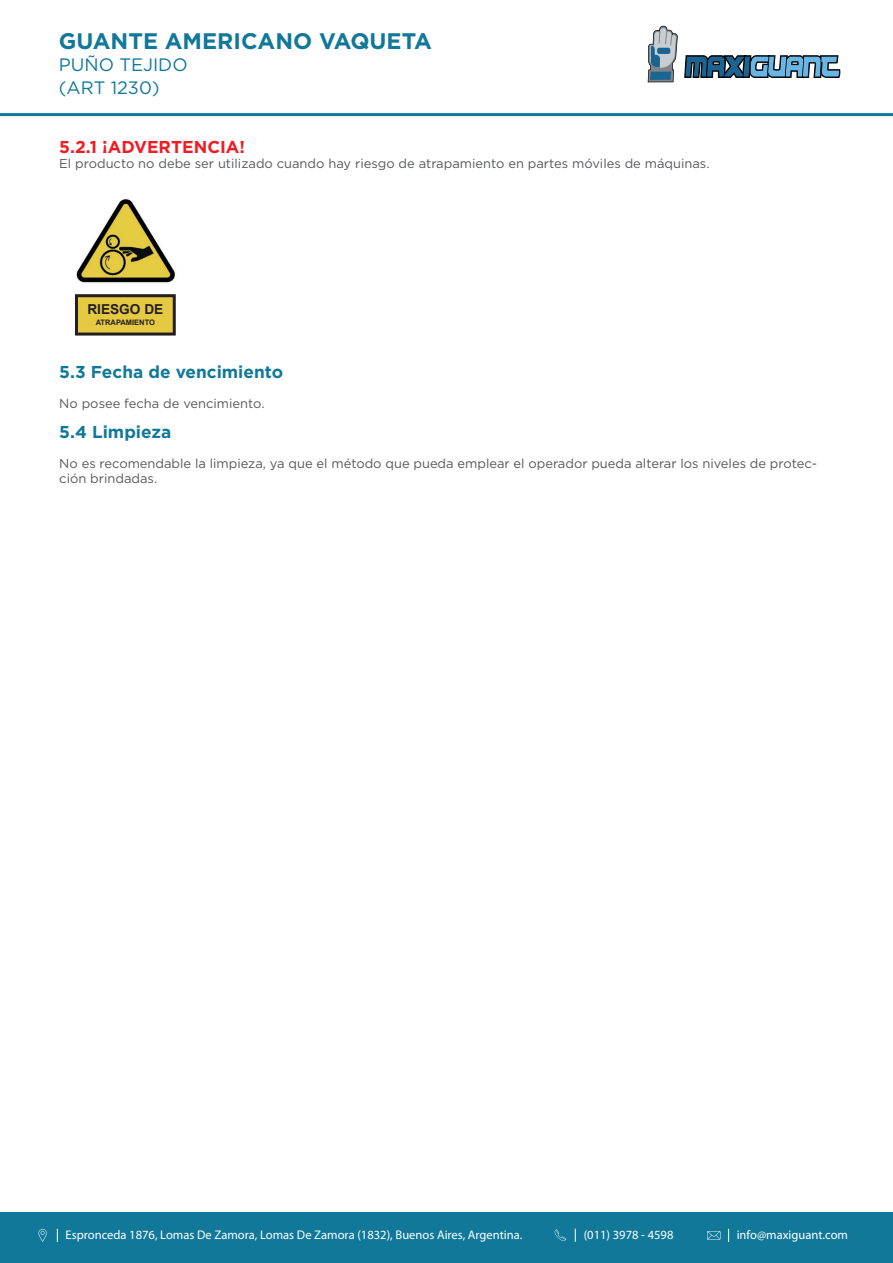
<style>
.page{position:relative;width:893px;height:1263px;background:#fff}
.page>*{position:absolute;margin:0;border:0;box-sizing:border-box;transform-origin:0 0}
.t1{font:700 22.5px "Gotham";color:#117899}
.t2{font:18px/22.5px "Gotham";color:#117899}
.t3{font:700 17.25px "Gotham";color:#117899}
.t4{font:700 17.25px "Gotham";color:#ee1d23}
.t5{font:700 13.65px "Arial";color:#231f20}
.t6{font:12.9px/15px "Gotham";color:#57585a}
.t7{font:12.6px "Myriad Pro";color:#fff}
.t8{font:700 7.5px "Arial";color:#231f20}
</style>
<div class="page">
<hr style="left:0;top:113px;width:893px;height:3px;background:#117899">
<div style="left:0;top:1212px;width:893px;height:51px;background:#117899"></div>
<svg style="left:554px;top:1229px;width:12px;height:12px"></svg>
<svg style="left:575px;top:1228px;width:1px;height:14px"></svg>
<svg style="left:707px;top:1231px;width:13px;height:9px"></svg>
<svg style="left:728px;top:1229px;width:1px;height:13px"></svg>
<svg style="left:38px;top:1229px;width:9px;height:13px"></svg>
<svg style="left:57px;top:1229px;width:1px;height:13px"></svg>
<svg style="left:684px;top:55px;width:156px;height:23px;background:#4b7590"></svg>
<svg style="left:648px;top:26px;width:30px;height:56px"></svg>
<img style="left:76px;top:198px;width:99px;height:85px">
<div style="left:75px;top:294px;width:101px;height:42px;background:#e5c943;border:3px solid #231f20"></div>
<h1 class="t1" style="left:59px;top:26px;width:375px">GUANTE AMERICANO VAQUETA</h1>
<h2 class="t2" style="left:59px;top:53px;width:130px">PUÑO TEJIDO (ART 1230)</h2>
<h3 class="t4" style="left:59px;top:135px;width:187px">5.2.1 ¡ADVERTENCIA!</h3>
<p class="t6" style="left:59px;top:155px;width:652px">El producto no debe ser utilizado cuando hay riesgo de atrapamiento en partes móviles de máquinas.</p>
<p class="t5" style="left:87px;top:300px;width:78px">RIESGO DE</p>
<p class="t8" style="left:96px;top:317px;width:61px">ATRAPAMIENTO</p>
<h3 class="t3" style="left:59px;top:360px;width:225px">5.3 Fecha de vencimiento</h3>
<p class="t6" style="left:59px;top:395px;width:207px">No posee fecha de vencimiento.</p>
<h3 class="t3" style="left:59px;top:420px;width:114px">5.4 Limpieza</h3>
<p class="t6" style="left:59px;top:455px;width:759px">No es recomendable la limpieza, ya que el método que pueda emplear el operador pueda alterar los niveles de protec&shy;ción brindadas.</p>
<p class="t7" style="left:66px;top:1227px;width:458px">Espronceda 1876, Lomas De Zamora, Lomas De Zamora (1832), Buenos Aires, Argentina.</p>
<p class="t7" style="left:584px;top:1227px;width:91px">(011) 3978 - 4598</p>
<p class="t7" style="left:737px;top:1227px;width:113px">info@maxiguant.com</p>
</div>
